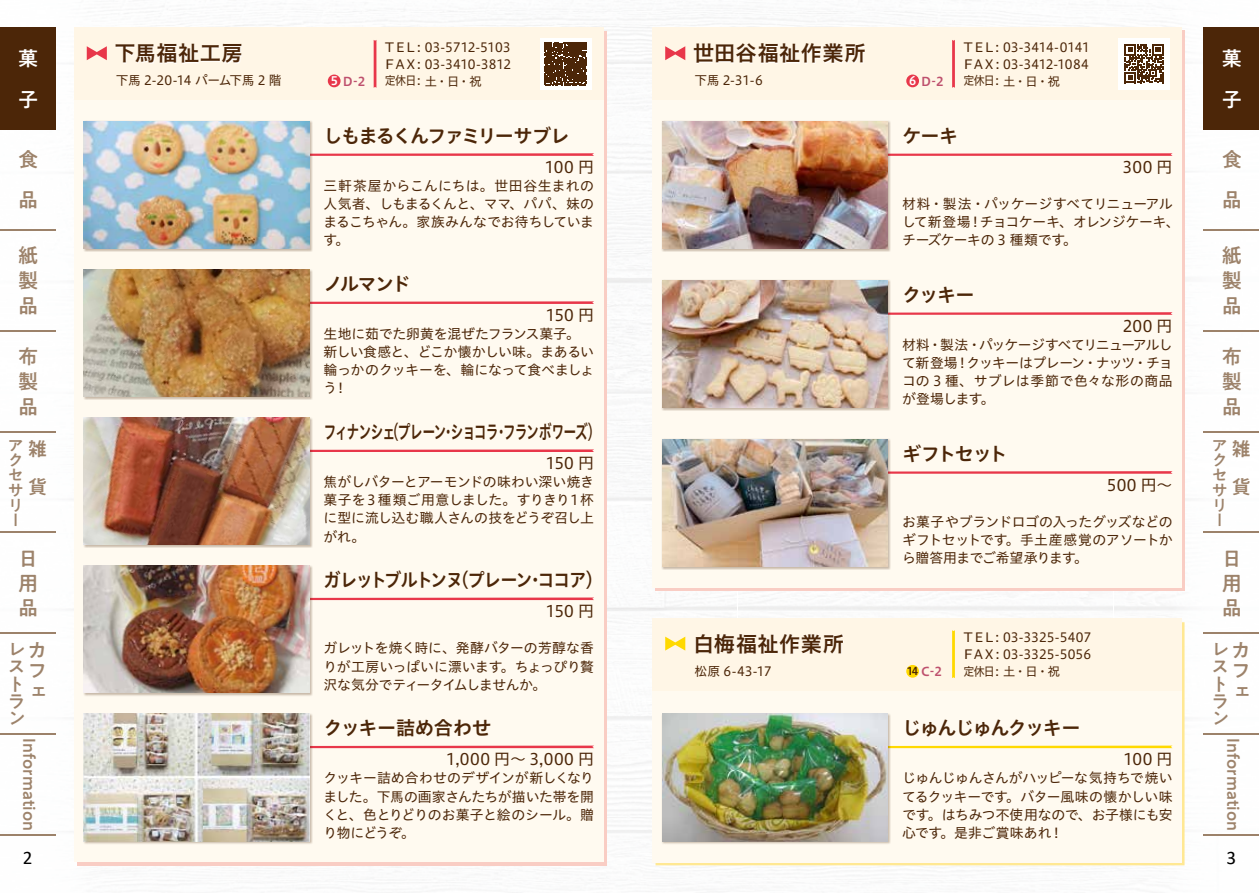
<style>
.page{position:relative;width:1259px;height:893px;background:#fff}
.page>*{position:absolute;margin:0;border:0;box-sizing:border-box;transform-origin:0 0}
.t1{font:21.3px "Hiragino UD Sans Std W6";letter-spacing:.015em;color:#4c2608}
.t2{font:500 20.25px/24.6px "PA1 Gothic Std";color:#9d836b;text-align:justify}
.t3{font:500 20.25px/40.3px "PA1 Gothic Std";color:#fff}
.t4{font:19.2px "Hiragino UD Sans Std W6";letter-spacing:-.085em;color:#4c2608}
.t5{font:19.2px "Hiragino UD Sans Std W6";letter-spacing:-.085em;color:#4c2608;scale:.68 1}
.t6{font:19.2px "Hiragino UD Sans Std W6";letter-spacing:-.085em;color:#4c2608;scale:.9 1}
.t7{font:19.2px "Hiragino UD Sans Std W6";letter-spacing:-.015em;color:#4c2608}
.t8{font:500 19.2px/38.2px "PA1 Gothic Std";color:#9d836b}
.t9{font:19.2px "Calibri";color:#000}
.t10{font:500 18px/17.1px "PA1 Gothic Std";color:#9d836b}
.t11{font:500 16.95px "PA1 Gothic Std";color:#9d836b}
.t12{font:15.9px "Hiragino UD Sans Std W4";letter-spacing:.005em;color:#4c2608}
.t13{font:500 15.9px/15.1px "PA1 Gothic Std";color:#9d836b}
.t14{font:13.8px/18.1px "Hiragino UD Sans Std W4";letter-spacing:-.02em;color:#4c2608;text-align:justify}
.t15{font:12.75px/17px "Hiragino UD Sans Std W4";color:#4c2608;scale:1.1 1}
.t16{font:12.75px "Hiragino UD Sans Std W4";color:#4c2608}
.t17{font:12.75px "Hiragino UD Sans Std W4";letter-spacing:-.035em;color:#4c2608}
.t18{font:12.15px "Hiragino UD Sans Std W4";letter-spacing:-.065em;color:#4c2608;scale:.9 1}
.t19{font:12.15px "Hiragino UD Sans Std W6";color:#be506d}
.s1{font-size:11.7px;color:#fff}
.s2{font-size:10.65px;color:#4c2608}
</style>
<div class="page">
<img style="left:0;top:3px;width:1114px;height:341px">
<img style="left:1114px;top:21px;width:145px;height:845px">
<img style="left:0;top:344px;width:1112px;height:358px">
<img style="left:55px;top:702px;width:1060px;height:191px">
<hr style="left:0;top:834px;width:55px;height:2px;background:#9c826a">
<hr style="left:0;top:733px;width:55px;height:2px;background:#9c826a">
<hr style="left:0;top:633px;width:55px;height:1px;background:#9c826a">
<hr style="left:0;top:532px;width:55px;height:1px;background:#9c826a">
<hr style="left:0;top:431px;width:55px;height:1px;background:#9c826a">
<hr style="left:0;top:330px;width:55px;height:1px;background:#9c826a">
<hr style="left:0;top:229px;width:55px;height:2px;background:#9c826a">
<div style="left:0;top:28px;width:55px;height:102px;background:#4c2608"></div>
<hr style="left:1203px;top:834px;width:56px;height:2px;background:#9c826a">
<hr style="left:1203px;top:733px;width:56px;height:2px;background:#9c826a">
<hr style="left:1203px;top:633px;width:56px;height:1px;background:#9c826a">
<hr style="left:1203px;top:532px;width:56px;height:1px;background:#9c826a">
<hr style="left:1203px;top:431px;width:56px;height:1px;background:#9c826a">
<hr style="left:1203px;top:330px;width:56px;height:1px;background:#9c826a">
<hr style="left:1203px;top:229px;width:56px;height:2px;background:#9c826a">
<div style="left:1203px;top:28px;width:56px;height:102px;background:#4c2608"></div>
<div style="left:74px;top:28px;width:529px;height:834px;background:#fffaf0"></div>
<div style="left:653px;top:28px;width:529px;height:560px;background:#fffaf0"></div>
<div style="left:653px;top:618px;width:529px;height:244px;background:#fffaf0"></div>
<div style="left:74px;top:28px;width:529px;height:72px;background:#fff6e6"></div>
<div style="left:653px;top:28px;width:529px;height:72px;background:#fff6e6"></div>
<div style="left:653px;top:618px;width:529px;height:72px;background:#fff6e6"></div>
<svg style="left:313px;top:153px;width:281px;height:3px"></svg>
<div style="left:83px;top:121px;width:230px;height:131px;background:#4c2608;opacity:.3"></div>
<img style="left:84px;top:121px;width:225px;height:128px">
<svg style="left:891px;top:153px;width:281px;height:3px"></svg>
<div style="left:661px;top:121px;width:230px;height:131px;background:#4c2608;opacity:.3"></div>
<img style="left:662px;top:121px;width:225px;height:128px">
<svg style="left:891px;top:312px;width:281px;height:3px"></svg>
<div style="left:661px;top:280px;width:230px;height:131px;background:#4c2608;opacity:.3"></div>
<img style="left:662px;top:280px;width:225px;height:128px">
<svg style="left:891px;top:471px;width:281px;height:3px"></svg>
<div style="left:661px;top:439px;width:230px;height:131px;background:#4c2608;opacity:.3"></div>
<img style="left:662px;top:439px;width:225px;height:128px">
<svg style="left:891px;top:746px;width:281px;height:2px"></svg>
<div style="left:661px;top:713px;width:230px;height:131px;background:#4c2608;opacity:.3"></div>
<img style="left:662px;top:713px;width:225px;height:128px">
<svg style="left:313px;top:301px;width:281px;height:3px"></svg>
<div style="left:83px;top:269px;width:230px;height:131px;background:#4c2608;opacity:.3"></div>
<img style="left:84px;top:269px;width:225px;height:128px">
<svg style="left:313px;top:449px;width:281px;height:3px"></svg>
<div style="left:83px;top:417px;width:230px;height:131px;background:#4c2608;opacity:.3"></div>
<img style="left:84px;top:417px;width:225px;height:128px">
<svg style="left:313px;top:597px;width:281px;height:3px"></svg>
<div style="left:83px;top:565px;width:230px;height:131px;background:#4c2608;opacity:.3"></div>
<img style="left:84px;top:565px;width:225px;height:128px">
<svg style="left:313px;top:746px;width:281px;height:2px"></svg>
<div style="left:83px;top:713px;width:230px;height:131px;background:#4c2608;opacity:.3"></div>
<img style="left:84px;top:713px;width:225px;height:128px">
<svg style="left:87px;top:46px;width:20px;height:14px"></svg>
<svg style="left:374px;top:40px;width:2px;height:48px"></svg>
<svg style="left:116px;top:44px;width:126px;height:20px"></svg>
<div style="left:540px;top:38px;width:51px;height:51px;background:#fff"></div>
<svg style="left:544px;top:42px;width:43px;height:43px;background:#5b381d"></svg>
<div style="left:328px;top:75px;width:12px;height:12px;background:#e8374a;border-radius:50%"></div>
<svg style="left:665px;top:46px;width:20px;height:14px"></svg>
<svg style="left:952px;top:40px;width:3px;height:48px"></svg>
<div style="left:693px;top:44px;width:172px;height:20px;background:linear-gradient(to right,#fffaf1,#fffaf1)"></div>
<div style="left:1118px;top:38px;width:51px;height:51px;background:#fff"></div>
<svg style="left:1124px;top:44px;width:39px;height:39px"></svg>
<div style="left:906px;top:75px;width:13px;height:12px;background:#e8374a;border-radius:50%"></div>
<svg style="left:665px;top:637px;width:20px;height:14px"></svg>
<svg style="left:952px;top:630px;width:3px;height:48px"></svg>
<div style="left:695px;top:634px;width:149px;height:20px;background:linear-gradient(to right,#fffaf3,#fffaf1)"></div>
<div style="left:906px;top:665px;width:13px;height:13px;background:#ffd900;border-radius:50%"></div>
<h2 class="t3" style="left:18px;top:40px;width:21px">菓子</h2>
<h2 class="t2" style="left:18px;top:141px;width:21px;line-height:40.3px">食品</h2>
<h2 class="t2" style="left:18px;top:245px;width:21px">紙製品</h2>
<h2 class="t2" style="left:18px;top:346px;width:21px">布製品</h2>
<h3 class="t8" style="left:28px;top:431px;width:20px">雑貨</h3>
<p class="t13" style="left:8px;top:438px;width:16px">アクセサリー</p>
<h2 class="t2" style="left:18px;top:548px;width:20px">日用品</h2>
<h3 class="t10" style="left:7px;top:643px;width:18px">レストラン</h3>
<h2 class="t2" style="left:27px;top:642px;width:19px;line-height:20.2px">カフェ</h2>
<p class="t11" style="left:40px;top:738px;width:94px;rotate:90deg">Information</p>
<h1 class="t1" style="left:115px;top:37px;width:130px">下馬福祉工房</h1>
<p class="t17" style="left:116px;top:71px;width:167px">下馬 2-20-14 パーム下馬 2 階</p>
<p class="t19" style="left:331px;top:72px;width:36px"><span class="s1">5</span> D-2</p>
<p class="t15" style="left:385px;top:38px;width:116px">TEL: 03-5712-5103<br>FAX: 03-3410-3812</p>
<p class="t18" style="left:385px;top:72px;width:109px">定休日: 土・日・祝</p>
<h3 class="t4" style="left:324px;top:121px;width:248px">しもまるくんファミリーサブレ</h3>
<p class="t14" style="left:324px;top:176px;width:272px">三軒茶屋からこんにちは。世田谷生まれの人気者、しもまるくんと、ママ、パパ、妹のまるこちゃん。家族みんなでお待ちしています。</p>
<p class="t12" style="left:545px;top:155px;width:51px">100 円</p>
<h3 class="t4" style="left:324px;top:269px;width:89px">ノルマンド</h3>
<p class="t14" style="left:324px;top:324px;width:272px;text-align:left">生地に茹でた卵黄を混ぜたフランス菓子。新しい食感と、どこか懐かしい味。まあるい輪っかのクッキーを、輪になって食べましょう！</p>
<p class="t12" style="left:546px;top:303px;width:50px">150 円</p>
<h3 class="t5" style="left:324px;top:417px;width:409px">フィナンシェ（プレーン・ショコラ・フランボワーズ）</h3>
<p class="t14" style="left:324px;top:472px;width:272px">焦がしバターとアーモンドの味わい深い焼き菓子を３種類ご用意しました。すりきり１杯に型に流し込む職人さんの技をどうぞ召し上がれ。</p>
<p class="t12" style="left:546px;top:451px;width:50px">150 円</p>
<h3 class="t6" style="left:324px;top:565px;width:312px">ガレットブルトンヌ（プレーン・ココア）</h3>
<p class="t12" style="left:546px;top:599px;width:50px">150 円</p>
<p class="t14" style="left:324px;top:638px;width:272px">ガレットを焼く時に、発酵バターの芳醇な香りが工房いっぱいに漂います。ちょっぴり贅沢な気分でティータイムしませんか。</p>
<h3 class="t7" style="left:324px;top:713px;width:169px">クッキー詰め合わせ</h3>
<p class="t14" style="left:324px;top:768px;width:272px">クッキー詰め合わせのデザインが新しくなりました。下馬の画家さんたちが描いた帯を開くと、色とりどりのお菓子と絵のシール。贈り物にどうぞ。</p>
<p class="t12" style="left:446px;top:747px;width:149px">1,000 円～ 3,000 円</p>
<h1 class="t1" style="left:693px;top:37px;width:174px">世田谷福祉作業所</h1>
<p class="t16" style="left:694px;top:71px;width:70px">下馬 2-31-6</p>
<h1 class="t1" style="left:693px;top:627px;width:152px">白梅福祉作業所</h1>
<p class="t16" style="left:694px;top:661px;width:79px">松原 6-43-17</p>
<p class="t19" style="left:909px;top:72px;width:36px"><span class="s1">6</span> D-2</p>
<p class="t15" style="left:963px;top:38px;width:116px">TEL: 03-3414-0141<br>FAX: 03-3412-1084</p>
<p class="t18" style="left:963px;top:72px;width:109px">定休日: 土・日・祝</p>
<h3 class="t4" style="left:902px;top:121px;width:57px">ケーキ</h3>
<p class="t12" style="left:1122px;top:155px;width:51px">300 円</p>
<p class="t14" style="left:902px;top:194px;width:279px;text-align:left">材料・製法・パッケージすべてリニューアルして新登場！チョコケーキ、オレンジケーキ、チーズケーキの 3 種類です。</p>
<h3 class="t4" style="left:902px;top:280px;width:74px">クッキー</h3>
<p class="t14" style="left:902px;top:335px;width:272px">材料・製法・パッケージすべてリニューアルして新登場！クッキーはプレーン・ナッツ・チョコの 3 種、サブレは季節で色々な形の商品が登場します。</p>
<p class="t12" style="left:1122px;top:314px;width:51px">200 円</p>
<h3 class="t4" style="left:902px;top:439px;width:107px">ギフトセット</h3>
<p class="t12" style="left:1107px;top:472px;width:67px">500 円～</p>
<p class="t14" style="left:902px;top:512px;width:272px">お菓子やブランドロゴの入ったグッズなどのギフトセットです。手土産感覚のアソートから贈答用までご希望承ります。</p>
<p class="t19" style="left:906px;top:662px;width:37px"><span class="s2">14</span> C-2</p>
<p class="t15" style="left:963px;top:628px;width:118px">TEL: 03-3325-5407<br>FAX: 03-3325-5056</p>
<p class="t18" style="left:963px;top:662px;width:109px">定休日: 土・日・祝</p>
<h3 class="t4" style="left:902px;top:713px;width:180px">じゅんじゅんクッキー</h3>
<p class="t14" style="left:902px;top:768px;width:272px">じゅんじゅんさんがハッピーな気持ちで焼いてるクッキーです。バター風味の懐かしい味です。はちみつ不使用なので、お子様にも安心です。是非ご賞味あれ！</p>
<p class="t12" style="left:1123px;top:747px;width:51px">100 円</p>
<h2 class="t3" style="left:1221px;top:40px;width:21px">菓子</h2>
<h2 class="t2" style="left:1221px;top:141px;width:21px;line-height:40.3px">食品</h2>
<h2 class="t2" style="left:1221px;top:245px;width:21px">紙製品</h2>
<h2 class="t2" style="left:1221px;top:346px;width:21px">布製品</h2>
<h3 class="t8" style="left:1231px;top:431px;width:20px">雑貨</h3>
<p class="t13" style="left:1211px;top:438px;width:16px">アクセサリー</p>
<h2 class="t2" style="left:1221px;top:548px;width:20px">日用品</h2>
<h3 class="t10" style="left:1211px;top:643px;width:18px">レストラン</h3>
<h2 class="t2" style="left:1230px;top:642px;width:19px;line-height:20.2px">カフェ</h2>
<p class="t11" style="left:1243px;top:738px;width:94px;rotate:90deg">Information</p>
<h3 class="t9" style="left:23px;top:844px;width:11px">2</h3>
<h3 class="t9" style="left:1226px;top:844px;width:11px">3</h3>
</div>
